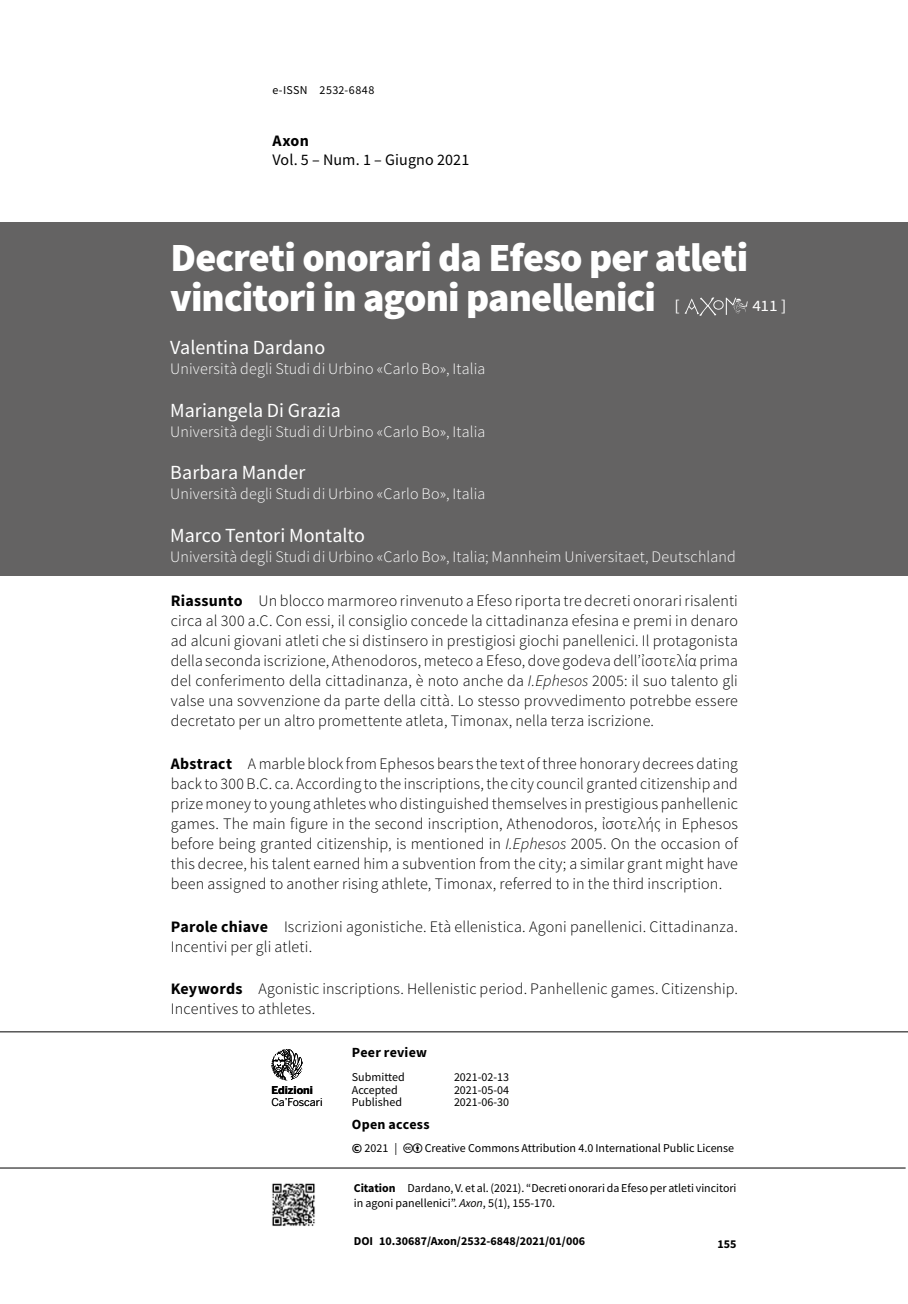
<style>
.page{position:relative;width:908px;height:1304px;background:#fff}
.page>*{position:absolute;margin:0;border:0;box-sizing:border-box;transform-origin:0 0}
.t1{font:900 40px/40px "Source Sans Pro";letter-spacing:-.02em;color:#fff}
.t2{font:20px "Source Sans Pro";color:#fff}
.t3{font:300 16px/20px "Source Sans Pro";letter-spacing:.01em;color:#000;text-align:justify}
.t4{font:300 16px "Source Sans Pro";letter-spacing:.01em;color:#fff}
.t5{font:16px "Source Sans Pro";letter-spacing:.01em;color:#000}
.t6{font:16px "Source Sans Pro";color:#fff;scale:1.08 1}
.t7{font:700 16px "Source Sans Pro";color:#000}
.t8{font:700 14px "Source Sans Pro";letter-spacing:.02em;color:#000}
.t9{font:12px/15px "Source Sans Pro";color:#000}
.t10{font:700 12px "Source Sans Pro";color:#000}
.t11{font:12px "Source Sans Pro";letter-spacing:.03em;color:#000}
.t12{font:10.8px "Benton Sans";letter-spacing:-.01em;color:#000}
.t13{font:700 10.8px "Benton Sans";color:#000}
.s1{font-weight:700}
.s2{font-style:italic}
.s3{font-weight:700;font-size:14px}
</style>
<div class="page">
<hr style="left:0;top:1031px;width:907px;height:1px;background:#000">
<hr style="left:0;top:1168px;width:905px;height:1px;background:#000">
<img style="left:272px;top:1183px;width:43px;height:43px">
<svg style="left:271px;top:1049px;width:32px;height:31px"></svg>
<div style="left:0;top:223px;width:907px;height:353px;background:#646363"></div>
<svg style="left:684px;top:297px;width:63px;height:19px"></svg>
<p class="t11" style="left:272px;top:82px;width:103px">e-ISSN 2532-6848</p>
<p class="t7" style="left:272px;top:130px;width:38px">Axon</p>
<p class="t5" style="left:272px;top:150px;width:198px">Vol. 5 – Num. 1 – Giugno 2021</p>
<h1 class="t1" style="left:170px;top:237px;width:579px">Decreti onorari da Efeso per atleti vincitori in agoni panellenici</h1>
<p class="t6" style="left:674px;top:296px;width:6px">[</p>
<p class="t6" style="left:752px;top:296px;width:33px">411 ]</p>
<p class="t2" style="left:170px;top:335px;width:156px">Valentina Dardano</p>
<p class="t4" style="left:170px;top:359px;width:316px">Università degli Studi di Urbino «Carlo Bo», Italia</p>
<p class="t2" style="left:170px;top:397px;width:172px">Mariangela Di Grazia</p>
<p class="t4" style="left:170px;top:422px;width:316px">Università degli Studi di Urbino «Carlo Bo», Italia</p>
<p class="t2" style="left:170px;top:460px;width:137px">Barbara Mander</p>
<p class="t4" style="left:170px;top:484px;width:316px">Università degli Studi di Urbino «Carlo Bo», Italia</p>
<p class="t2" style="left:170px;top:523px;width:196px">Marco Tentori Montalto</p>
<p class="t4" style="left:170px;top:547px;width:567px">Università degli Studi di Urbino «Carlo Bo», Italia; Mannheim Universitaet, Deutschland</p>
<p class="t3" style="left:171px;top:591px;width:568px"><span class="s1">Riassunto</span> Un blocco marmoreo rinvenuto a Efeso riporta tre decreti onorari risalenti circa al 300 a.C. Con essi, il consiglio concede la cittadinanza efesina e premi in denaro ad alcuni giovani atleti che si distinsero in prestigiosi giochi panellenici. Il protagonista della seconda iscrizione, Athenodoros, meteco a Efeso, dove godeva dell’ἰσοτελία prima del conferimento della cittadinanza, è noto anche da <span class="s2">I.Ephesos</span> 2005: il suo talento gli valse una sovvenzione da parte della città. Lo stesso provvedimento potrebbe essere decretato per un altro promettente atleta, Timonax, nella terza iscrizione.</p>
<p class="t3" style="left:171px;top:754px;width:568px"><span class="s1">Abstract</span> A marble block from Ephesos bears the text of three honorary decrees dating back to 300 B.C. ca. According to the inscriptions, the city council granted citizenship and prize money to young athletes who distinguished themselves in prestigious panhellenic games. The main figure in the second inscription, Athenodoros, ἰσοτελής in Ephesos before being granted citizenship, is mentioned in <span class="s2">I.Ephesos</span> 2005. On the occasion of this decree, his talent earned him a subvention from the city; a similar grant might have been assigned to another rising athlete, Timonax, referred to in the third inscription.</p>
<p class="t3" style="left:171px;top:916px;width:568px"><span class="s1">Parole chiave</span> Iscrizioni agonistiche. Età ellenistica. Agoni panellenici. Cittadinanza.<br>Incentivi per gli atleti.</p>
<p class="t3" style="left:171px;top:979px;width:568px"><span class="s1">Keywords</span> Agonistic inscriptions. Hellenistic period. Panhellenic games. Citizenship.<br>Incentives to athletes.</p>
<p class="t13" style="left:271px;top:1084px;width:43px">Edizioni</p>
<p class="t12" style="left:271px;top:1095px;width:53px">Ca’Foscari</p>
<p class="t8" style="left:351px;top:1042px;width:77px">Peer review</p>
<p class="t9" style="left:351px;top:1070px;width:54px">Submitted</p>
<p class="t9" style="left:454px;top:1070px;width:57px">2021-02-13</p>
<p class="t9" style="left:351px;top:1082px;width:47px">Accepted</p>
<p class="t9" style="left:454px;top:1082px;width:57px">2021-05-04</p>
<p class="t9" style="left:351px;top:1095px;width:52px">Published</p>
<p class="t9" style="left:454px;top:1095px;width:57px">2021-06-30</p>
<p class="t8" style="left:351px;top:1115px;width:79px">Open access</p>
<p class="t9" style="left:351px;top:1140px;width:47px"><span class="s3">©</span> 2021 |</p>
<p class="t9" style="left:424px;top:1140px;width:311px">Creative Commons Attribution 4.0 International Public License</p>
<p class="t9" style="left:353px;top:1181px;width:384px"><span class="s1">Citation</span> Dardano, V. et al. (2021). “Decreti onorari da Efeso per atleti vincitori in agoni panellenici”. <span class="s2">Axon</span>, 5(1), 155-170.</p>
<p class="t10" style="left:353px;top:1233px;width:233px">DOI 10.30687/Axon/2532-6848/2021/01/006</p>
<p class="t10" style="left:717px;top:1236px;width:21px">155</p>
</div>
